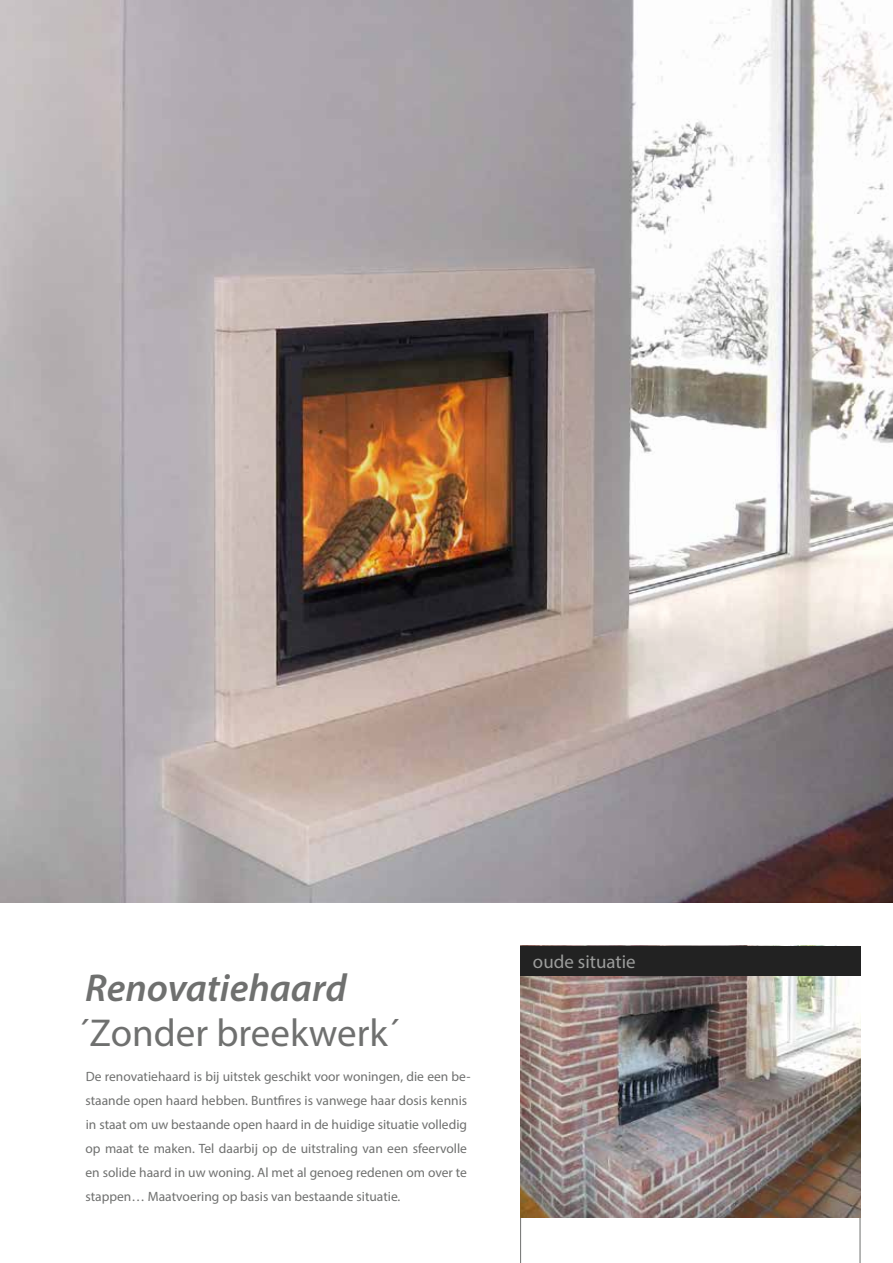
<style>
.page{position:relative;width:893px;height:1263px;background:#fff}
.page>*{position:absolute;margin:0;border:0;box-sizing:border-box;transform-origin:0 0}
.t1{font:39px "Myriad Pro";color:#6f706f}
.t2{font:italic 600 39px "Myriad Pro";color:#6f706f}
.t3{font:18.9px "Myriad Pro";color:#9b9c9b}
.t4{font:13.5px/24px "Myriad Pro";color:#6f706f}
</style>
<div class="page">
<img style="left:0;top:0;width:893px;height:902px">
<svg style="left:520px;top:1217px;width:340px;height:46px"></svg>
<img style="left:520px;top:976px;width:340px;height:241px">
<div style="left:520px;top:946px;width:340px;height:30px;background:#222"></div>
<h1 class="t2" style="left:85px;top:963px;width:263px">Renovatiehaard</h1>
<h1 class="t1" style="left:78px;top:1009px;width:323px">´Zonder breekwerk´</h1>
<p class="t4" style="left:85px;top:1064px;width:387px">De renovatiehaard is bij uitstek geschikt voor woningen, die een be&shy;staande open haard hebben. Buntfires is vanwege haar dosis kennis in staat om uw bestaande open haard in de huidige situatie volledig op maat te maken. Tel daarbij op de uitstraling van een sfeervolle en solide haard in uw woning. Al met al genoeg redenen om over te stappen… Maatvoering op basis van bestaande situatie.</p>
<h2 class="t3" style="left:533px;top:950px;width:104px">oude situatie</h2>
</div>
